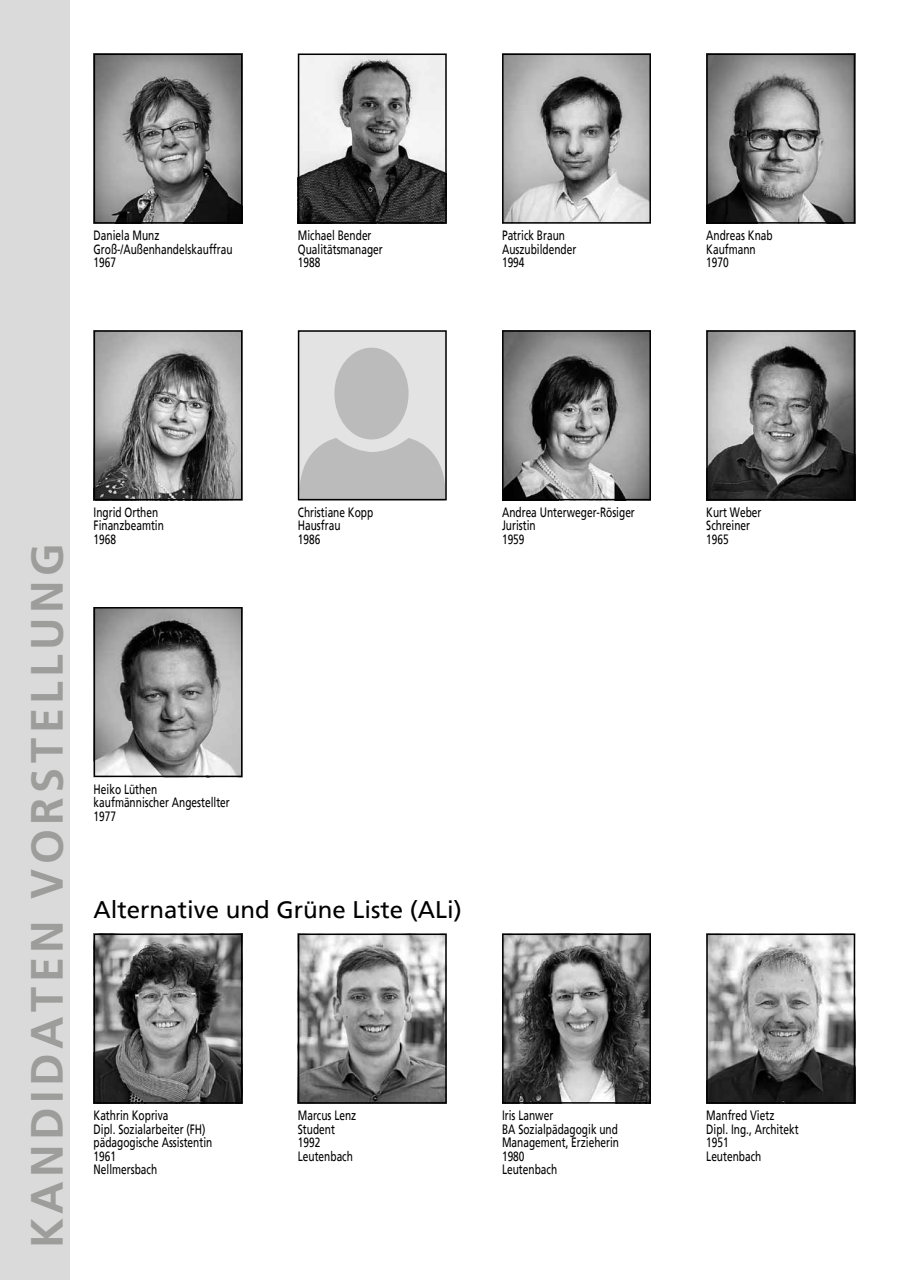
<style>
.page{position:relative;width:902px;height:1280px;background:#fff}
.page>*{position:absolute;margin:0;border:0;box-sizing:border-box;transform-origin:0 0}
.t1{font:700 45px "Frutiger";letter-spacing:.1em;color:#9d9d9c}
.t2{font:24px "Frutiger";color:#000}
.t3{font:13.5px/13.5px "Frutiger";color:#000;scale:.75 1}
</style>
<div class="page">
<div style="left:0;top:0;width:69px;height:1280px;background:#dadada"></div>
<img style="left:97px;top:57px;width:142px;height:164px">
<div style="left:94px;top:54px;width:148px;height:170px;border:2px solid #000"></div>
<img style="left:301px;top:57px;width:142px;height:164px">
<div style="left:298px;top:54px;width:148px;height:170px;border:2px solid #000"></div>
<img style="left:505px;top:57px;width:143px;height:164px">
<div style="left:502px;top:54px;width:149px;height:170px;border:2px solid #000"></div>
<img style="left:709px;top:57px;width:143px;height:164px">
<div style="left:706px;top:54px;width:149px;height:170px;border:2px solid #000"></div>
<img style="left:97px;top:333px;width:142px;height:164px">
<div style="left:94px;top:330px;width:148px;height:170px;border:2px solid #000"></div>
<div style="left:298px;top:330px;width:148px;height:170px;background:#e3e3e3"></div>
<div style="left:334px;top:348px;width:74px;height:91px;background:#bbb;border-radius:50%"></div>
<svg style="left:301px;top:438px;width:142px;height:59px"></svg>
<div style="left:298px;top:330px;width:148px;height:170px;border:2px solid #000"></div>
<img style="left:505px;top:333px;width:143px;height:164px">
<div style="left:502px;top:330px;width:149px;height:170px;border:2px solid #000"></div>
<img style="left:709px;top:333px;width:143px;height:164px">
<div style="left:706px;top:330px;width:149px;height:170px;border:2px solid #000"></div>
<img style="left:97px;top:610px;width:142px;height:164px">
<div style="left:94px;top:607px;width:148px;height:170px;border:2px solid #000"></div>
<img style="left:97px;top:936px;width:142px;height:165px">
<div style="left:94px;top:933px;width:148px;height:171px;border:2px solid #000"></div>
<img style="left:301px;top:936px;width:142px;height:165px">
<div style="left:298px;top:933px;width:148px;height:171px;border:2px solid #000"></div>
<img style="left:505px;top:936px;width:143px;height:165px">
<div style="left:502px;top:933px;width:149px;height:171px;border:2px solid #000"></div>
<img style="left:709px;top:936px;width:143px;height:165px">
<div style="left:706px;top:933px;width:149px;height:171px;border:2px solid #000"></div>
<p class="t3" style="left:94px;top:229px;width:187px">Daniela Munz<br>Groß-/Außenhandelskauffrau<br>1967</p>
<p class="t3" style="left:298px;top:229px;width:115px">Michael Bender<br>Qualitätsmanager<br>1988</p>
<p class="t3" style="left:502px;top:229px;width:101px">Patrick Braun<br>Auszubildender<br>1994</p>
<p class="t3" style="left:706px;top:229px;width:90px">Andreas Knab<br>Kaufmann<br>1970</p>
<h1 class="t1" style="left:21px;top:1248px;width:706px;rotate:-90deg">KANDIDATEN VORSTELLUNG</h1>
<p class="t3" style="left:94px;top:505px;width:95px">Ingrid Orthen<br>Finanzbeamtin<br>1968</p>
<p class="t3" style="left:298px;top:505px;width:102px">Christiane Kopp<br>Hausfrau<br>1986</p>
<p class="t3" style="left:502px;top:505px;width:179px">Andrea Unterweger-Rösiger<br>Juristin<br>1959</p>
<p class="t3" style="left:706px;top:505px;width:75px">Kurt Weber<br>Schreiner<br>1965</p>
<p class="t3" style="left:94px;top:782px;width:183px">Heiko Lüthen kaufmännischer Angestellter<br>1977</p>
<h2 class="t2" style="left:94px;top:896px;width:370px">Alternative und Grüne Liste (ALi)</h2>
<p class="t3" style="left:94px;top:1108px;width:160px">Kathrin Kopriva<br>Dipl. Sozialarbeiter (FH) pädagogische Assistentin<br>1961<br>Nellmersbach</p>
<p class="t3" style="left:298px;top:1108px;width:80px">Marcus Lenz<br>Student<br>1992<br>Leutenbach</p>
<p class="t3" style="left:502px;top:1108px;width:158px">Iris Lanwer<br>BA Sozialpädagogik und<br>Management, Erzieherin<br>1980<br>Leutenbach</p>
<p class="t3" style="left:706px;top:1108px;width:125px">Manfred Vietz<br>Dipl. Ing., Architekt<br>1951<br>Leutenbach</p>
</div>
